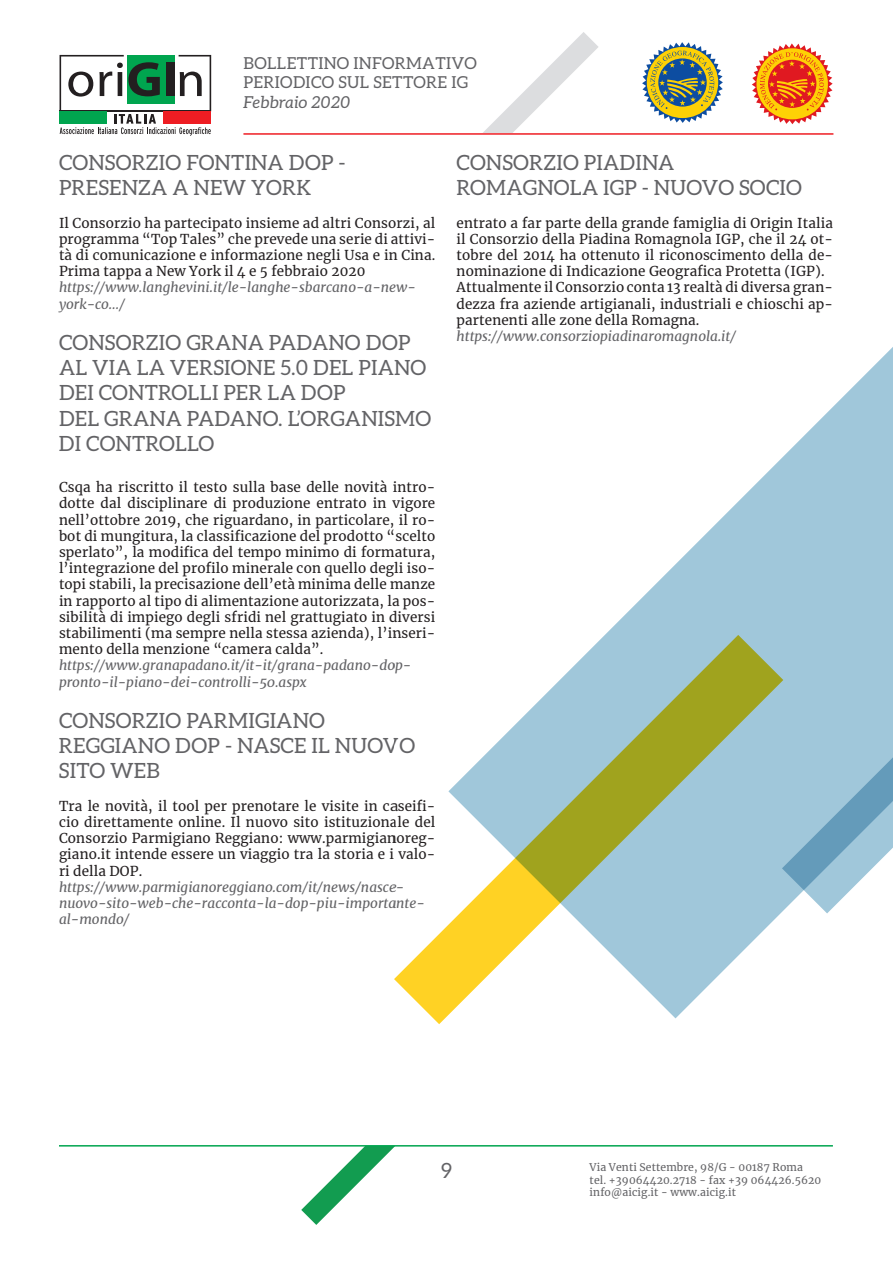
<style>
.page{position:relative;width:893px;height:1263px;background:#fff}
.page>*{position:absolute;margin:0;border:0;box-sizing:border-box;transform-origin:0 0}
.t1{font:21px "Aleo";letter-spacing:.01em;color:#636366}
.t2{font:16.5px/19.5px "Aleo";letter-spacing:.02em;color:#636366}
.t3{font:italic 16.5px "Aleo";letter-spacing:.02em;color:#636366}
.t4{font:13.5px/16.2px "Merriweather";letter-spacing:.01em;color:#231f20;text-align:justify}
.t5{font:italic 13.5px/16.2px "Merriweather";color:#636366}
.t6{font:10.5px/12.6px "Merriweather";letter-spacing:.01em;color:#636366}
</style>
<div class="page">
<svg style="left:301px;top:1146px;width:94px;height:79px"></svg>
<svg style="left:483px;top:32px;width:115px;height:101px"></svg>
<hr style="left:243px;top:133px;width:590px;height:2px;background:#ee1d23">
<hr style="left:59px;top:1145px;width:774px;height:1px;background:#00a54f">
<svg style="left:60px;top:55px;width:151px;height:81px"></svg>
<div style="left:60px;top:111px;width:47px;height:13px;background:#00a54f"></div>
<div style="left:163px;top:111px;width:48px;height:13px;background:#ee1d23"></div>
<svg style="left:642px;top:42px;width:81px;height:81px"></svg>
<svg style="left:752px;top:43px;width:81px;height:81px"></svg>
<svg style="left:605px;top:347px;width:288px;height:567px;fill:#a0c7da"></svg>
<svg style="left:394px;top:635px;width:389px;height:389px"></svg>
<p class="t2" style="left:243px;top:53px;width:235px">BOLLETTINO INFORMATIVO<br>PERIODICO SUL SETTORE IG</p>
<p class="t3" style="left:243px;top:92px;width:108px">Febbraio 2020</p>
<h1 class="t1" style="left:59px;top:151px;width:71px">CONSORZIO</h1>
<h1 class="t1" style="left:186px;top:151px;width:28px">FONTINA</h1>
<h1 class="t1" style="left:289px;top:151px;width:58px">DOP -</h1>
<h1 class="t1" style="left:59px;top:176px;width:14px">PRE</h1>
<h1 class="t1" style="left:98px;top:176px;width:27px">SENZA</h1>
<h1 class="t1" style="left:172px;top:176px;width:140px">A NEW YORK</h1>
<p class="t4" style="left:59px;top:214px;width:378px">Il Consorzio ha partecipato insieme ad altri Consorzi, al programma “Top Tales” che prevede una serie di attivi&shy;tà di comunicazione e informazione negli Usa e in Cina.<br>Prima tappa a New York il 4 e 5 febbraio 2020</p>
<p class="t5" style="left:59px;top:279px;width:359px">https://www.langhevini.it/le-langhe-sbarcano-a-new&shy;york-co…/</p>
<h1 class="t1" style="left:59px;top:331px;width:71px">CONSORZIO</h1>
<h1 class="t1" style="left:186px;top:331px;width:17px">GRANA</h1>
<h1 class="t1" style="left:269px;top:331px;width:29px">PADANO</h1>
<h1 class="t1" style="left:366px;top:331px;width:46px">DOP</h1>
<h1 class="t1" style="left:59px;top:356px;width:179px">AL VIA LA VERSIONE</h1>
<h1 class="t1" style="left:280px;top:356px;width:106px">5.0 DEL PIANO</h1>
<h1 class="t1" style="left:59px;top:381px;width:13px">DEI</h1>
<h1 class="t1" style="left:99px;top:381px;width:16px">CONTRO</h1>
<h1 class="t1" style="left:188px;top:381px;width:50px">LLI PER</h1>
<h1 class="t1" style="left:267px;top:381px;width:80px">LA DOP</h1>
<h1 class="t1" style="left:59px;top:406px;width:62px">DE L GRANA</h1>
<h1 class="t1" style="left:187px;top:406px;width:29px">PADANO</h1>
<h1 class="t1" style="left:278px;top:406px;width:81px">. L’ORGANI</h1>
<h1 class="t1" style="left:384px;top:406px;width:30px">SMO</h1>
<h1 class="t1" style="left:59px;top:431px;width:43px">DI CONTRO</h1>
<h1 class="t1" style="left:175px;top:431px;width:36px">LLO</h1>
<p class="t4" style="left:59px;top:479px;width:378px">Csqa ha riscritto il testo sulla base delle novità intro&shy;dotte dal disciplinare di produzione entrato in vigore nell’ottobre 2019, che riguardano, in particolare, il ro&shy;bot di mungitura, la classificazione del prodotto “scelto sperlato”, la modifica del tempo minimo di formatura, l’integrazione del profilo minerale con quello degli iso&shy;topi stabili, la precisazione dell’età minima delle manze in rapporto al tipo di alimentazione autorizzata, la pos&shy;sibilità di impiego degli sfridi nel grattugiato in diversi stabilimenti (ma sempre nella stessa azienda), l’inseri&shy;mento della menzione “camera calda”.</p>
<p class="t5" style="left:59px;top:657px;width:354px">https://www.granapadano.it/it-it/grana-padano-dop&shy;pronto-il-piano-dei-controlli-50.aspx</p>
<h1 class="t1" style="left:59px;top:709px;width:71px">CONSORZIO</h1>
<h1 class="t1" style="left:186px;top:709px;width:27px">PARMI</h1>
<h1 class="t1" style="left:255px;top:709px;width:30px">GIANO</h1>
<h1 class="t1" style="left:59px;top:734px;width:71px">REGGIANO</h1>
<h1 class="t1" style="left:175px;top:734px;width:177px">DOP - NASCE IL NUO</h1>
<h1 class="t1" style="left:383px;top:734px;width:29px">VO</h1>
<h1 class="t1" style="left:59px;top:759px;width:24px">SITO</h1>
<h1 class="t1" style="left:110px;top:759px;width:51px">WEB</h1>
<p class="t4" style="left:59px;top:797px;width:378px">Tra le novità, il tool per prenotare le visite in caseifi&shy;cio direttamente online. Il nuovo sito istituzionale del Consorzio Parmigiano Reggiano: www.parmigianoreg&shy;giano.it intende essere un viaggio tra la storia e i valo&shy;ri della DOP.</p>
<p class="t5" style="left:59px;top:878px;width:367px">https://www.parmigianoreggiano.com/it/news/nasce&shy;nuovo-sito-web-che-racconta-la-dop-piu-importante&shy;al-mondo/</p>
<h1 class="t1" style="left:457px;top:151px;width:71px">CONSORZIO</h1>
<h1 class="t1" style="left:584px;top:151px;width:27px">PIADINA</h1>
<h1 class="t1" style="left:457px;top:176px;width:32px">ROMA</h1>
<h1 class="t1" style="left:523px;top:176px;width:241px">GNOLA IGP - NUOVO SOCIO</h1>
<p class="t4" style="left:457px;top:214px;width:378px;text-align:left">entrato a far parte della grande famiglia di Origin Italia il Consorzio della Piadina Romagnola IGP, che il 24 ot&shy;tobre del 2014 ha ottenuto il riconoscimento della de&shy;nominazione di Indicazione Geografica Protetta (IGP).<br>Attualmente il Consorzio conta 13 realtà di diversa gran&shy;dezza fra aziende artigianali, industriali e chioschi ap&shy;partenenti alle zone della Romagna.</p>
<p class="t5" style="left:457px;top:328px;width:281px">https://www.consorziopiadinaromagnola.it/</p>
<h1 class="t1" style="left:441px;top:1158px;width:12px">9</h1>
<p class="t6" style="left:590px;top:1161px;width:233px">Via Venti Settembre, 98/G - 00187 Roma tel. +39064420.2718 - fax +39 064426.5620 info@aicig.it - www.aicig.it</p>
</div>
